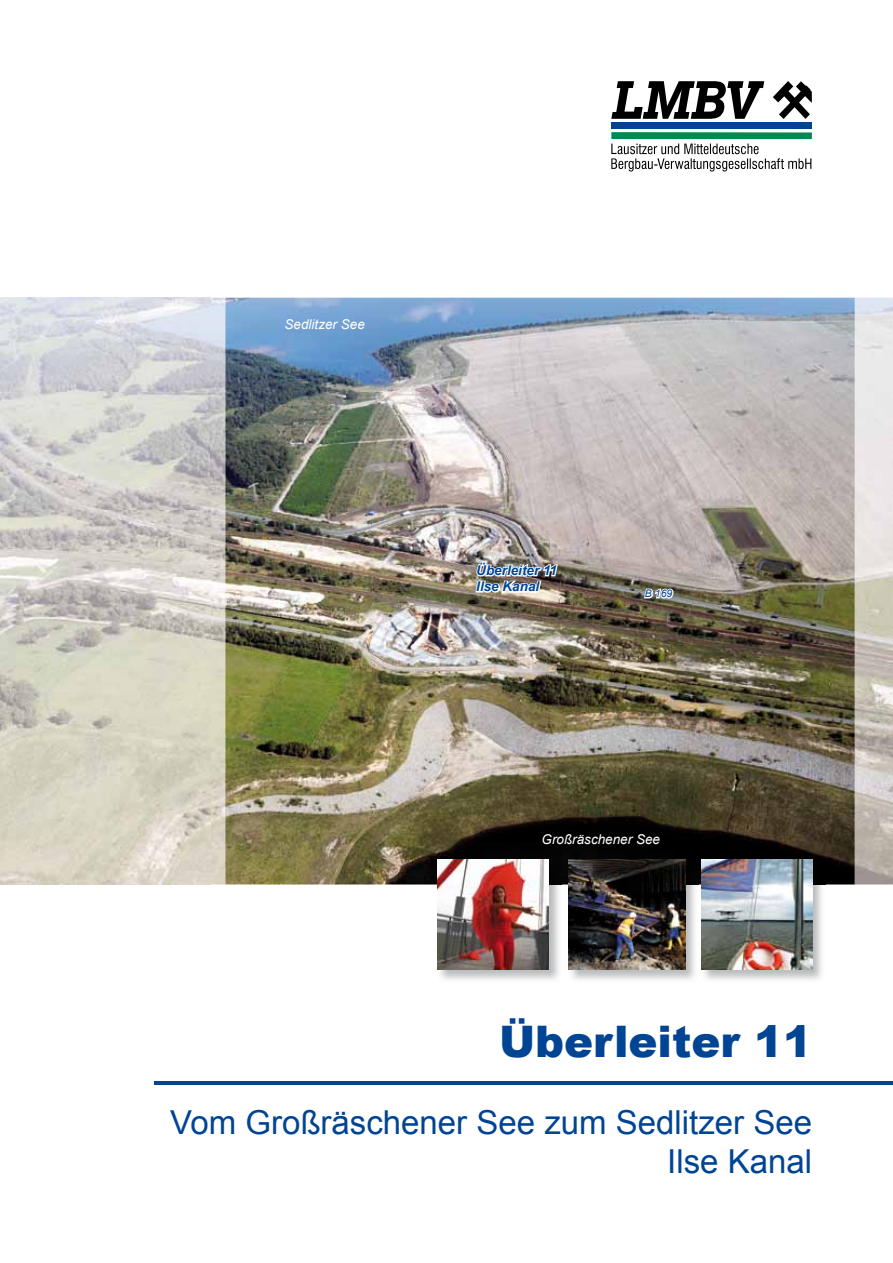
<style>
.page{position:relative;width:893px;height:1263px;background:#fff}
.page>*{position:absolute;margin:0;border:0;box-sizing:border-box;transform-origin:0 0}
.t1{font:900 43.5px "Arial";color:#004494}
.t2{font:33px/39.6px "Arial";color:#004494;text-align:right}
.t3{font:italic 13.5px "Arial";color:#fff}
.t4{font:italic 700 13.5px/16.2px "Arial";color:#004494}
.t5{font:italic 10.5px "Arial";color:#004494}
</style>
<div class="page">
<img style="left:0;top:298px;width:225px;height:586px">
<img style="left:855px;top:298px;width:38px;height:586px">
<img style="left:262px;top:884px;width:176px;height:1px">
<svg style="left:825px;top:884px;width:16px;height:1px"></svg>
<img style="left:225px;top:298px;width:630px;height:586px">
<svg style="left:474px;top:561px;width:85px;height:34px"></svg>
<div style="left:611px;top:122px;width:201px;height:7px;background:#004494"></div>
<div style="left:611px;top:132px;width:201px;height:7px;background:#085"></div>
<svg style="left:611px;top:81px;width:201px;height:38px"></svg>
<svg style="left:611px;top:144px;width:200px;height:28px"></svg>
<img style="left:438px;top:859px;width:124px;height:121px">
<img style="left:438px;top:859px;width:111px;height:110px">
<img style="left:568px;top:859px;width:130px;height:121px">
<img style="left:569px;top:859px;width:116px;height:110px">
<img style="left:701px;top:859px;width:124px;height:121px">
<img style="left:702px;top:859px;width:110px;height:110px">
<hr style="left:154px;top:1082px;width:739px;height:3px;background:#004494">
<svg style="left:643px;top:586px;width:32px;height:14px"></svg>
<p class="t3" style="left:285px;top:315px;width:82px">Sedlitzer See</p>
<p class="t4" style="left:476px;top:563px;width:82px">Überleiter 11<br>Ilse Kanal</p>
<p class="t5" style="left:645px;top:587px;width:29px">B 169</p>
<p class="t3" style="left:541px;top:830px;width:120px">Großräschener See</p>
<h1 class="t1" style="left:499px;top:1014px;width:315px">Überleiter 11</h1>
<p class="t2" style="left:170px;top:1102px;width:643px">Vom Großräschener See zum Sedlitzer See<br>Ilse Kanal</p>
</div>
